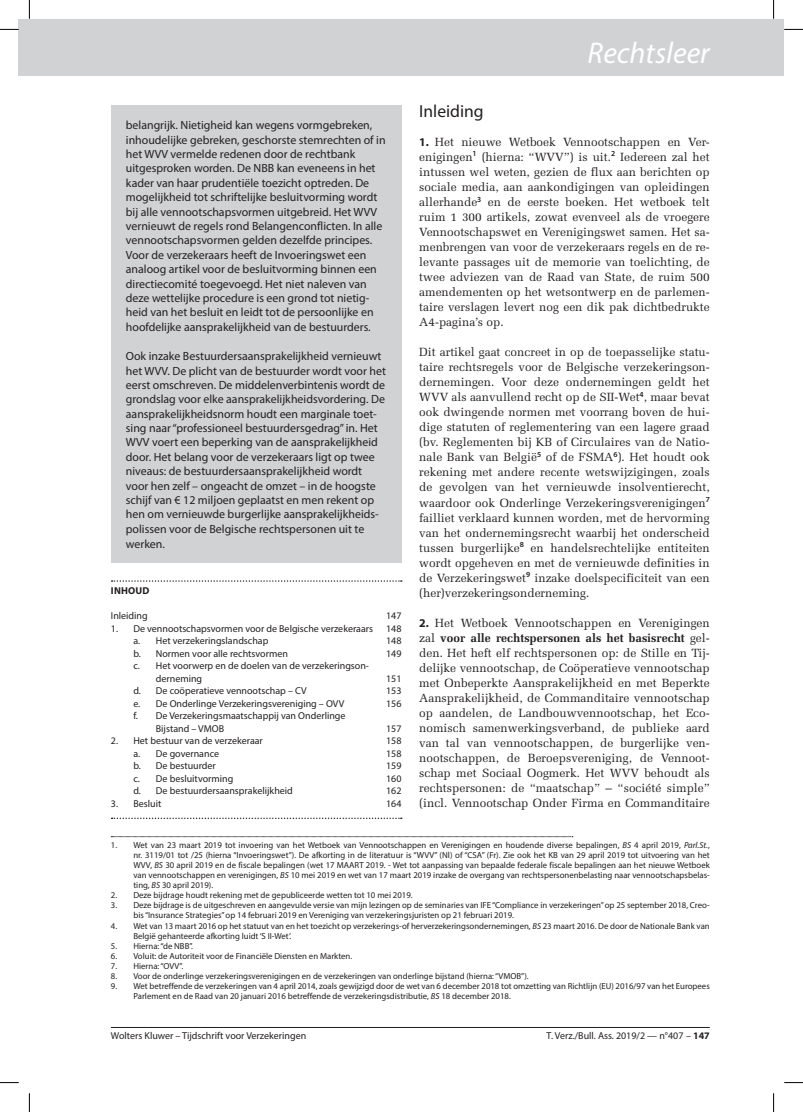
<style>
.page{position:relative;width:803px;height:1112px;background:#fff}
.page>*{position:absolute;margin:0;border:0;box-sizing:border-box;transform-origin:0 0}
.t1{font:italic 30px "Myriad Pro";color:#fff}
.t2{font:17.5px "Myriad Pro";color:#231f20}
.t3{font:11.88px/15px "Melior LT Std";color:#231f20;text-align:justify}
.t4{font:11.88px/14.4px "Myriad Pro";color:#231f20}
.t5{font:10px/12.5px "Myriad Pro";color:#231f20}
.t6{font:700 10px "Myriad Pro";letter-spacing:.02em;color:#231f20}
.t7{font:8.75px/10px "Myriad Pro";color:#231f20}
.s1{font-family:"Myriad Pro";font-weight:700}
.s2{font-weight:700}
.s3{font-style:italic}
</style>
<div class="page">
<div style="left:19px;top:19px;width:765px;height:56px;background:#d1d2d4"></div>
<div style="left:111px;top:105px;width:290px;height:458px;background:#d1d2d4"></div>
<svg style="left:112px;top:580px;width:290px;height:1px"></svg>
<svg style="left:112px;top:817px;width:290px;height:1px"></svg>
<hr style="left:111px;top:1026px;width:599px;height:1px;background:#231f20">
<svg style="left:111px;top:836px;width:462px;height:1px"></svg>
<svg style="left:0;top:29px;width:19px;height:1px"></svg>
<svg style="left:784px;top:29px;width:19px;height:1px"></svg>
<svg style="left:0;top:1082px;width:19px;height:1px"></svg>
<svg style="left:784px;top:1082px;width:19px;height:1px"></svg>
<svg style="left:29px;top:0;width:1px;height:19px"></svg>
<svg style="left:29px;top:1093px;width:1px;height:18px"></svg>
<svg style="left:773px;top:0;width:1px;height:19px"></svg>
<svg style="left:773px;top:1093px;width:1px;height:18px"></svg>
<p class="t4" style="left:126px;top:118px;width:261px">belangrijk. Nietigheid kan wegens vormgebreken, inhoudelijke gebreken, geschorste stemrechten of in het WVV vermelde redenen door de rechtbank uitgesproken worden. De NBB kan eveneens in het kader van haar prudentiële toezicht optreden. De mogelijkheid tot schriftelijke besluitvorming wordt bij alle vennootschapsvormen uitgebreid. Het WVV vernieuwt de regels rond Belangenconflicten. In alle vennootschapsvormen gelden dezelfde principes.<br>Voor de verzekeraars heeft de Invoeringswet een analoog artikel voor de besluitvorming binnen een directiecomité toegevoegd. Het niet naleven van deze wettelijke procedure is een grond tot nietig&shy;heid van het besluit en leidt tot de persoonlijke en hoofdelijke aansprakelijkheid van de bestuurders.</p>
<p class="t4" style="left:126px;top:348px;width:262px">Ook inzake Bestuurdersaansprakelijkheid vernieuwt het WVV. De plicht van de bestuurder wordt voor het eerst omschreven. De middelenverbintenis wordt de grondslag voor elke aansprakelijkheidsvordering. De aansprakelijkheidsnorm houdt een marginale toet&shy;sing naar “professioneel bestuurdersgedrag” in. Het WVV voert een beperking van de aansprakelijkheid door. Het belang voor de verzekeraars ligt op twee niveaus: de bestuurdersaansprakelijkheid wordt voor hen zelf – ongeacht de omzet – in de hoogste schijf van € 12 miljoen geplaatst en men rekent op hen om vernieuwde burgerlijke aansprakelijkheids&shy;polissen voor de Belgische rechtspersonen uit te werken.</p>
<p class="t6" style="left:111px;top:584px;width:40px">INHOUD</p>
<p class="t5" style="left:111px;top:609px;width:38px">Inleiding</p>
<p class="t5" style="left:386px;top:609px;width:17px">147</p>
<p class="t5" style="left:111px;top:622px;width:264px">1. De vennootschapsvormen voor de Belgische verzekeraars</p>
<p class="t5" style="left:386px;top:622px;width:17px">148</p>
<p class="t5" style="left:133px;top:634px;width:137px">a. Het verzekeringslandschap</p>
<p class="t5" style="left:386px;top:634px;width:17px">148</p>
<p class="t5" style="left:133px;top:647px;width:156px">b. Normen voor alle rechtsvormen</p>
<p class="t5" style="left:386px;top:647px;width:17px">149</p>
<p class="t5" style="left:156px;top:659px;width:215px;text-indent:-22px">c. Het voorwerp en de doelen van de verzekeringson&shy;derneming</p>
<p class="t5" style="left:386px;top:672px;width:17px">151</p>
<p class="t5" style="left:133px;top:684px;width:175px">d. De coöperatieve vennootschap – CV</p>
<p class="t5" style="left:386px;top:684px;width:17px">153</p>
<p class="t5" style="left:133px;top:697px;width:212px">e. De Onderlinge Verzekeringsvereniging – OVV</p>
<p class="t5" style="left:386px;top:697px;width:17px">156</p>
<p class="t5" style="left:156px;top:709px;width:191px;text-indent:-22px">f. De Verzekeringsmaatschappij van Onderlinge<br>Bijstand – VMOB</p>
<p class="t5" style="left:386px;top:722px;width:17px">157</p>
<p class="t5" style="left:111px;top:734px;width:153px">2. Het bestuur van de verzekeraar</p>
<p class="t5" style="left:386px;top:734px;width:17px">158</p>
<p class="t5" style="left:133px;top:747px;width:87px">a. De governance</p>
<p class="t5" style="left:386px;top:747px;width:17px">158</p>
<p class="t5" style="left:133px;top:759px;width:84px">b. De bestuurder</p>
<p class="t5" style="left:386px;top:759px;width:17px">159</p>
<p class="t5" style="left:133px;top:772px;width:101px">c. De besluitvorming</p>
<p class="t5" style="left:386px;top:772px;width:17px">160</p>
<p class="t5" style="left:133px;top:784px;width:161px">d. De bestuurdersaansprakelijkheid</p>
<p class="t5" style="left:386px;top:784px;width:17px">162</p>
<p class="t5" style="left:111px;top:797px;width:52px">3. Besluit</p>
<p class="t5" style="left:386px;top:797px;width:17px">164</p>
<h1 class="t1" style="left:588px;top:34px;width:124px">Rechtsleer</h1>
<h2 class="t2" style="left:419px;top:101px;width:66px">Inleiding</h2>
<p class="t3" style="left:419px;top:135px;width:292px"><span class="s1">1.</span> Het nieuwe Wetboek Vennootschappen en Ver&shy;enigingen<sup>1</sup> (hierna: “WVV”) is uit.<sup>2</sup> Iedereen zal het intussen wel weten, gezien de flux aan berichten op sociale media, aan aankondigingen van opleidingen allerhande<sup>3</sup> en de eerste boeken. Het wetboek telt ruim 1 300 artikels, zowat evenveel als de vroegere Vennootschapswet en Verenigingswet samen. Het sa&shy;menbrengen van voor de verzekeraars regels en de re&shy;levante passages uit de memorie van toelichting, de twee adviezen van de Raad van State, de ruim 500 amendementen op het wetsontwerp en de parlemen&shy;taire verslagen levert nog een dik pak dichtbedrukte A4-pagina’s op.</p>
<p class="t3" style="left:419px;top:345px;width:292px">Dit artikel gaat concreet in op de toepasselijke statu&shy;taire rechtsregels voor de Belgische verzekeringson&shy;dernemingen. Voor deze ondernemingen geldt het WVV als aanvullend recht op de SII-Wet<sup>4</sup>, maar bevat ook dwingende normen met voorrang boven de hui&shy;dige statuten of reglementering van een lagere graad (bv. Reglementen bij KB of Circulaires van de Natio&shy;nale Bank van België<sup>5</sup> of de FSMA<sup>6</sup>). Het houdt ook rekening met andere recente wetswijzigingen, zoals de gevolgen van het vernieuwde insolventierecht, waardoor ook Onderlinge Verzekeringsverenigingen<sup>7 </sup>failliet verklaard kunnen worden, met de hervorming van het ondernemingsrecht waarbij het onderscheid tussen burgerlijke<sup>8</sup> en handelsrechtelijke entiteiten wordt opgeheven en met de vernieuwde definities in de Verzekeringswet<sup>9</sup> inzake doelspecificiteit van een (her)verzekeringsonderneming.</p>
<p class="t3" style="left:419px;top:615px;width:292px"><span class="s1">2.</span> Het Wetboek Vennootschappen en Verenigingen zal <span class="s2">voor alle rechtspersonen als het basisrecht</span> gel&shy;den. Het heft elf rechtspersonen op: de Stille en Tij&shy;delijke vennootschap, de Coöperatieve vennootschap met Onbeperkte Aansprakelijkheid en met Beperkte Aansprakelijkheid, de Commanditaire vennootschap op aandelen, de Landbouwvennootschap, het Eco&shy;nomisch samenwerkingsverband, de publieke aard van tal van vennootschappen, de burgerlijke ven&shy;nootschappen, de Beroepsvereniging, de Vennoot&shy;schap met Sociaal Oogmerk. Het WVV behoudt als rechtspersonen: de “maatschap” – “société simple” (incl. Vennootschap Onder Firma en Commanditaire</p>
<p class="t7" style="left:133px;top:840px;width:578px;text-align:justify;text-indent:-22px">1. Wet van 23 maart 2019 tot invoering van het Wetboek van Vennootschappen en Verenigingen en houdende diverse bepalingen, <span class="s3">BS</span> 4 april 2019, <span class="s3">Parl.St.</span>, nr. 3119/01 tot /25 (hierna “Invoeringswet”). De afkorting in de literatuur is “WVV” (Nl) of “CSA” (Fr). Zie ook het KB van 29 april 2019 tot uitvoering van het WVV, <span class="s3">BS</span> 30 april 2019 en de fiscale bepalingen (wet 17 MAART 2019. - Wet tot aanpassing van bepaalde federale fiscale bepalingen aan het nieuwe Wetboek van vennootschappen en verenigingen, <span class="s3">BS</span> 10 mei 2019 en wet van 17 maart 2019 inzake de overgang van rechtspersonenbelasting naar vennootschapsbelas&shy;ting, <span class="s3">BS</span> 30 april 2019).</p>
<p class="t7" style="left:111px;top:890px;width:303px">2. Deze bijdrage houdt rekening met de gepubliceerde wetten tot 10 mei 2019.</p>
<p class="t7" style="left:133px;top:900px;width:578px;text-indent:-22px">3. Deze bijdrage is de uitgeschreven en aangevulde versie van mijn lezingen op de seminaries van IFE “Compliance in verzekeringen” op 25 september 2018, Creo&shy;bis “Insurance Strategies” op 14 februari 2019 en Vereniging van verzekeringsjuristen op 21 februari 2019.</p>
<p class="t7" style="left:133px;top:920px;width:578px;text-indent:-22px">4. Wet van 13 maart 2016 op het statuut van en het toezicht op verzekerings-of herverzekeringsondernemingen, <span class="s3">BS</span> 23 maart 2016. De door de Nationale Bank van<br>België gehanteerde afkorting luidt ‘S II-Wet’.</p>
<p class="t7" style="left:111px;top:940px;width:84px">5. Hierna: “de NBB”.</p>
<p class="t7" style="left:111px;top:950px;width:243px">6. Voluit: de Autoriteit voor de Financiële Diensten en Markten.</p>
<p class="t7" style="left:111px;top:960px;width:74px">7. Hierna: “OVV”.</p>
<p class="t7" style="left:111px;top:970px;width:419px">8. Voor de onderlinge verzekeringsverenigingen en de verzekeringen van onderlinge bijstand (hierna: “VMOB”).</p>
<p class="t7" style="left:133px;top:980px;width:578px;text-indent:-22px">9. Wet betreffende de verzekeringen van 4 april 2014, zoals gewijzigd door de wet van 6 december 2018 tot omzetting van Richtlijn (EU) 2016/97 van het Europees<br>Parlement en de Raad van 20 januari 2016 betreffende de verzekeringsdistributie, <span class="s3">BS</span> 18 december 2018.</p>
<p class="t5" style="left:111px;top:1028px;width:197px">Wolters Kluwer – Tijdschrift voor Verzekeringen</p>
<p class="t5" style="left:547px;top:1028px;width:165px">T. Verz./Bull. Ass. 2019/2 — n°407 – <span class="s2">147</span></p>
</div>
